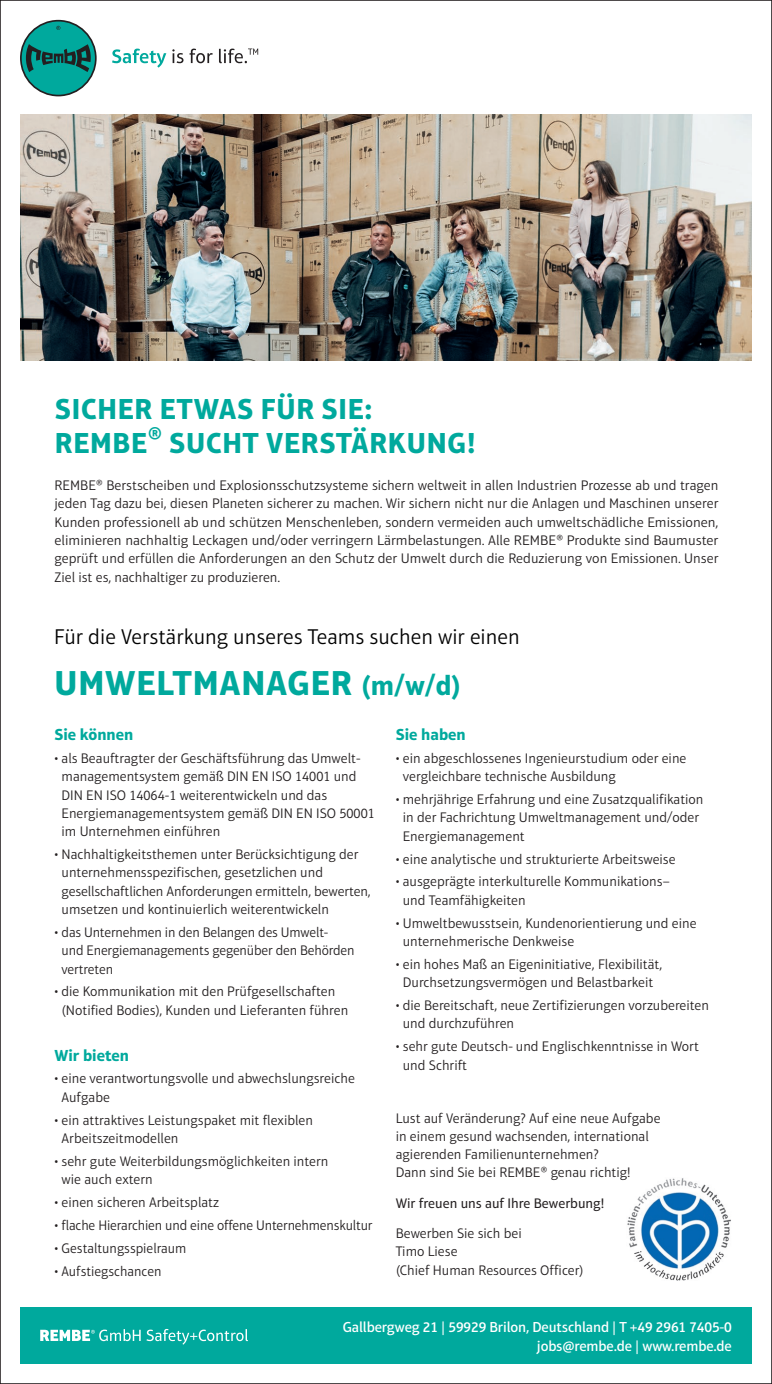
<style>
.page{position:relative;width:772px;height:1384px;background:#fff}
.page>*{position:absolute;margin:0;border:0;box-sizing:border-box;transform-origin:0 0}
.Einf__Abs{font:700 35.2px "Aptifer Sans LT Pro";letter-spacing:.025em;color:#00a99d}
.Einf__Abs-2{font:700 29.4px "Aptifer Sans LT Pro";letter-spacing:.025em;color:#00a99d}
.Einf__Abs-3{font:300 21.6px "Aptifer Sans LT Pro";color:#000}
.Einf__Abs-4{font:700 16.2px "Aptifer Sans LT Pro";color:#00a99d}
.Einf__Abs-5{font:500 14.6px "Aptifer Sans LT Pro";letter-spacing:-.01em;color:#fff}
.Einf__Abs-6{font:300 14px/18.2px "Aptifer Sans LT Pro";color:#231f20}
.Einf__Abs-7{font:14px "Aptifer Sans LT Pro";color:#231f20}
.s1{font-size:28px}
</style>
<div class="page">
<img style="left:20px;top:114px;width:731px;height:246px">
<div style="left:20px;top:1307px;width:731px;height:56px;background:#00a99d"></div>
<svg style="left:112px;top:49px;width:54px;height:19px"></svg>
<svg style="left:172px;top:49px;width:11px;height:14px"></svg>
<svg style="left:189px;top:49px;width:24px;height:14px"></svg>
<svg style="left:219px;top:49px;width:39px;height:14px"></svg>
<svg style="left:20px;top:20px;width:77px;height:76px"></svg>
<svg style="left:40px;top:1328px;width:208px;height:16px"></svg>
<img style="left:627px;top:1178px;width:103px;height:102px">
<p class="Einf__Abs-2" style="left:55px;top:391px;width:319px">SICHER ETWAS FÜR SIE:</p>
<p class="Einf__Abs-2" style="left:55px;top:425px;width:422px">REMBE® SUCHT VERSTÄRKUNG!</p>
<p class="Einf__Abs-6" style="left:54px;top:476px;width:665px;text-align:justify">REMBE® Berstscheiben und Explosionsschutzsysteme sichern weltweit in allen Industrien Prozesse ab und tragen jeden Tag dazu bei, diesen Planeten sicherer zu machen. Wir sichern nicht nur die Anlagen und Maschinen unserer Kunden professionell ab und schützen Menschenleben, sondern vermeiden auch umweltschädliche Emissionen, eliminieren nachhaltig Leckagen und/oder verringern Lärmbelastungen. Alle REMBE® Produkte sind Baumuster geprüft und erfüllen die Anforderungen an den Schutz der Umwelt durch die Reduzierung von Emissionen. Unser Ziel ist es, nachhaltiger zu produzieren.</p>
<p class="Einf__Abs-3" style="left:54px;top:624px;width:467px">Für die Verstärkung unseres Teams suchen wir einen</p>
<p class="Einf__Abs" style="left:54px;top:661px;width:408px">UMWELTMANAGER <span class="s1">(m/w/d)</span></p>
<p class="Einf__Abs-4" style="left:54px;top:725px;width:80px">Sie können</p>
<p class="Einf__Abs-6" style="left:61px;top:749px;width:314px;text-indent:-7px">• als Beauftragter der Geschäftsführung das Umwelt&shy;managementsystem gemäß DIN EN ISO 14001 und DIN EN ISO 14064-1 weiterentwickeln und das Energiemanagementsystem gemäß DIN EN ISO 50001 im Unternehmen einführen</p>
<p class="Einf__Abs-6" style="left:61px;top:845px;width:310px;text-indent:-7px">• Nachhaltigkeitsthemen unter Berücksichtigung der unternehmensspezifischen, gesetzlichen und gesellschaftlichen Anforderungen ermitteln, bewerten, umsetzen und kontinuierlich weiterentwickeln</p>
<p class="Einf__Abs-6" style="left:61px;top:923px;width:294px;text-indent:-7px">• das Unternehmen in den Belangen des Umwelt-<br>und Energiemanagements gegenüber den Behörden vertreten</p>
<p class="Einf__Abs-6" style="left:61px;top:982px;width:288px;text-indent:-7px">• die Kommunikation mit den Prüfgesellschaften (Notified Bodies), Kunden und Lieferanten führen</p>
<p class="Einf__Abs-4" style="left:54px;top:1045px;width:76px">Wir bieten</p>
<p class="Einf__Abs-6" style="left:61px;top:1069px;width:294px;text-indent:-7px">• eine verantwortungsvolle und abwechslungsreiche<br>Aufgabe</p>
<p class="Einf__Abs-6" style="left:61px;top:1110px;width:253px;text-indent:-7px">• ein attraktives Leistungspaket mit flexiblen<br>Arbeitszeitmodellen</p>
<p class="Einf__Abs-6" style="left:61px;top:1152px;width:268px;text-indent:-7px">• sehr gute Weiterbildungsmöglichkeiten intern wie auch extern</p>
<p class="Einf__Abs-6" style="left:54px;top:1193px;width:166px">• einen sicheren Arbeitsplatz</p>
<p class="Einf__Abs-6" style="left:54px;top:1216px;width:319px">• flache Hierarchien und eine offene Unternehmenskultur</p>
<p class="Einf__Abs-6" style="left:54px;top:1238px;width:133px">• Gestaltungsspielraum</p>
<p class="Einf__Abs-6" style="left:54px;top:1261px;width:108px">• Aufstiegschancen</p>
<p class="Einf__Abs-4" style="left:395px;top:724px;width:71px">Sie haben</p>
<p class="Einf__Abs-6" style="left:402px;top:749px;width:285px;text-indent:-7px">• ein abgeschlossenes Ingenieurstudium oder eine vergleichbare technische Ausbildung</p>
<p class="Einf__Abs-6" style="left:402px;top:790px;width:302px;text-indent:-7px">• mehrjährige Erfahrung und eine Zusatzqualifikation in der Fachrichtung Umweltmanagement und/oder<br>Energiemanagement</p>
<p class="Einf__Abs-6" style="left:395px;top:849px;width:281px">• eine analytische und strukturierte Arbeitsweise</p>
<p class="Einf__Abs-6" style="left:402px;top:872px;width:268px;text-indent:-7px">• ausgeprägte interkulturelle Kommunikations– und Teamfähigkeiten</p>
<p class="Einf__Abs-6" style="left:402px;top:913px;width:295px;text-indent:-7px">• Umweltbewusstsein, Kundenorientierung und eine unternehmerische Denkweise</p>
<p class="Einf__Abs-6" style="left:395px;top:955px;width:268px;text-align:center">• ein hohes Maß an Eigeninitiative, Flexibilität,<br>Durchsetzungsvermögen und Belastbarkeit</p>
<p class="Einf__Abs-6" style="left:402px;top:996px;width:307px;text-indent:-7px">• die Bereitschaft, neue Zertifizierungen vorzubereiten und durchzuführen</p>
<p class="Einf__Abs-6" style="left:402px;top:1037px;width:297px;text-indent:-7px">• sehr gute Deutsch- und Englischkenntnisse in Wort und Schrift</p>
<p class="Einf__Abs-6" style="left:395px;top:1108px;width:266px">Lust auf Veränderung? Auf eine neue Aufgabe in einem gesund wachsenden, international agierenden Familienunternehmen?<br>Dann sind Sie bei REMBE® genau richtig!</p>
<p class="Einf__Abs-7" style="left:395px;top:1194px;width:210px">Wir freuen uns auf Ihre Bewerbung!</p>
<p class="Einf__Abs-6" style="left:395px;top:1224px;width:127px">Bewerben Sie sich bei</p>
<p class="Einf__Abs-6" style="left:395px;top:1242px;width:63px">Timo Liese</p>
<p class="Einf__Abs-6" style="left:395px;top:1260px;width:189px">(Chief Human Resources Officer)</p>
<p class="Einf__Abs-5" style="left:342px;top:1318px;width:390px">Gallbergweg 21 | 59929 Brilon, Deutschland | T +49 2961 7405-0</p>
<p class="Einf__Abs-5" style="left:536px;top:1337px;width:196px">jobs@rembe.de | www.rembe.de</p>
</div>
